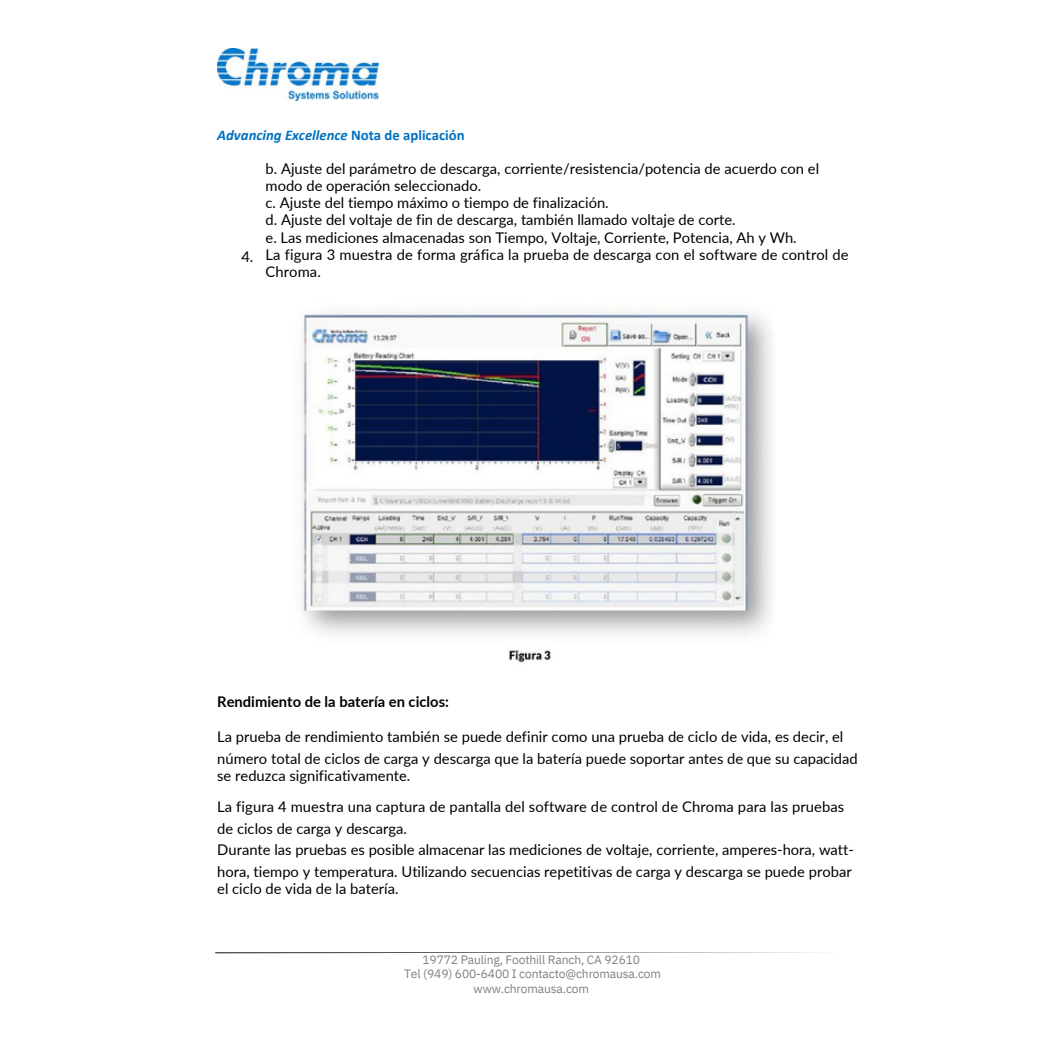
<style>
.page{position:relative;width:1062px;height:1062px;background:#fff}
.page>*{position:absolute;margin:0;border:0;box-sizing:border-box;transform-origin:0 0}
.t1{font:14.75px/17px "Lato";color:#000}
.t2{font:italic 700 14.75px "Calibri";color:#0070c0}
.t3{font:700 14.75px "Lato";color:#000}
.t4{font:12px/14px "IBM Plex Sans";letter-spacing:-.015em;color:#808080;text-align:center}
.s1{font-style:normal}
</style>
<div class="page">
<svg style="left:215px;top:952px;width:603px;height:1px"></svg>
<img style="left:217px;top:48px;width:161px;height:53px">
<img style="left:300px;top:310px;width:472px;height:352px">
<p class="t2" style="left:217px;top:128px;width:249px">Advancing Excellence <span class="s1">Nota de aplicación</span></p>
<p class="t1" style="left:241px;top:248px;width:14px">4.</p>
<p class="t1" style="left:265px;top:160px;width:555px">b. Ajuste del parámetro de descarga, corriente/resistencia/potencia de acuerdo con el</p>
<p class="t1" style="left:265px;top:177px;width:217px">modo de operación seleccionado.</p>
<p class="t1" style="left:265px;top:194px;width:344px">c. Ajuste del tiempo máximo o tiempo de finalización.</p>
<p class="t1" style="left:265px;top:211px;width:471px">d. Ajuste del voltaje de fin de descarga, también llamado voltaje de corte.</p>
<p class="t1" style="left:265px;top:228px;width:532px">e. Las mediciones almacenadas son Tiempo, Voltaje, Corriente, Potencia, Ah y Wh.</p>
<p class="t1" style="left:265px;top:245px;width:584px">La figura 3 muestra de forma gráfica la prueba de descarga con el software de control de<br>Chroma.</p>
<p class="t3" style="left:217px;top:692px;width:233px">Rendimiento de la batería en ciclos:</p>
<p class="t1" style="left:217px;top:727px;width:627px">La prueba de rendimiento también se puede definir como una prueba de ciclo de vida, es decir, el</p>
<p class="t1" style="left:217px;top:749px;width:642px">número total de ciclos de carga y descarga que la batería puede soportar antes de que su capacidad</p>
<p class="t1" style="left:217px;top:766px;width:195px">se reduzca significativamente.</p>
<p class="t1" style="left:217px;top:797px;width:628px">La figura 4 muestra una captura de pantalla del software de control de Chroma para las pruebas</p>
<p class="t1" style="left:217px;top:819px;width:191px">de ciclos de carga y descarga.</p>
<p class="t1" style="left:217px;top:840px;width:638px">Durante las pruebas es posible almacenar las mediciones de voltaje, corriente, amperes-hora, watt-</p>
<p class="t1" style="left:217px;top:862px;width:636px">hora, tiempo y temperatura. Utilizando secuencias repetitivas de carga y descarga se puede probar</p>
<p class="t1" style="left:217px;top:880px;width:183px">el ciclo de vida de la batería.</p>
<p class="t4" style="left:422px;top:952px;width:219px">19772 Pauling, Foothill Ranch, CA 92610</p>
<p class="t4" style="left:404px;top:966px;width:258px">Tel (949) 600-6400 I contacto@chromausa.com www.chromausa.com</p>
</div>
